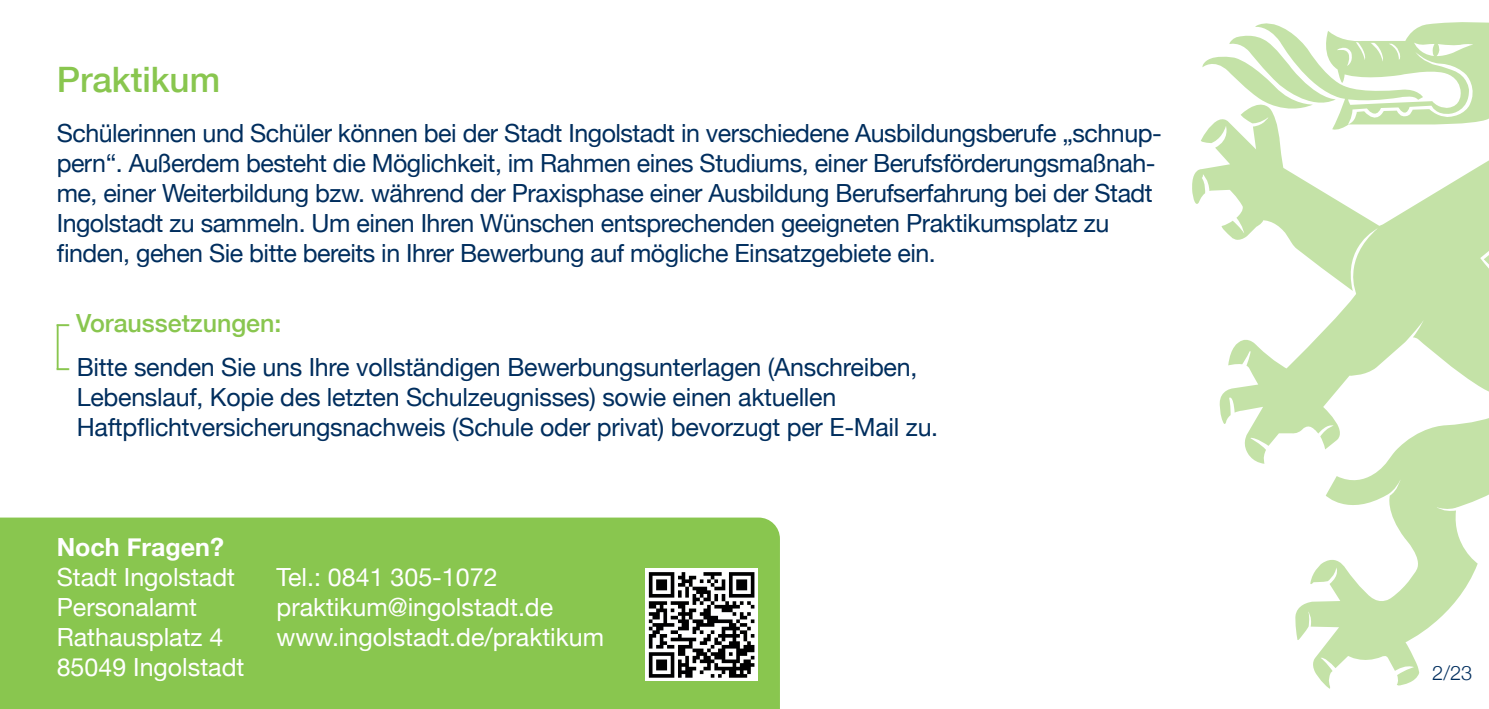
<style>
.page{position:relative;width:1489px;height:709px;background:#fff}
.page>*{position:absolute;margin:0;border:0;box-sizing:border-box;transform-origin:0 0}
.t1{font:500 35px "Helvetica Neue";color:#89c64f}
.t2{font:25px/30px "Helvetica Neue";letter-spacing:-.02em;color:#002e5e}
.t3{font:25px/30px "Helvetica Neue";color:#fff}
.t4{font:500 25px "Helvetica Neue";color:#89c64f}
.t5{font:700 25px "Helvetica Neue";color:#fff}
.t6{font:300 20px "Helvetica Neue";color:#002e5e}
.s1{font-weight:400}
.s2{color:#89c64f}
</style>
<div class="page">
<div style="left:0;top:517px;width:780px;height:192px;background:#89c64f"></div>
<svg style="left:1192px;top:132px;width:296px;height:332px"></svg>
<svg style="left:1202px;top:22px;width:286px;height:110px"></svg>
<svg style="left:1294px;top:404px;width:194px;height:285px"></svg>
<hr style="left:57px;top:325px;width:2px;height:44px;background:#89c64f">
<div style="left:645px;top:568px;width:113px;height:113px;background:linear-gradient(to right,#fff,#fff)"></div>
<svg style="left:649px;top:572px;width:105px;height:105px"></svg>
<h1 class="t1" style="left:57px;top:59px;width:165px">Praktikum</h1>
<p class="t2" style="left:57px;top:120px;width:1106px">Schülerinnen und Schüler können bei der Stadt Ingolstadt in verschiedene Ausbildungsberufe „schnup&shy;pern“. Außerdem besteht die Möglichkeit, im Rahmen eines Studiums, einer Berufsförderungsmaßnah&shy;me, einer Weiterbildung bzw. während der Praxisphase einer Ausbildung Berufserfahrung bei der Stadt Ingolstadt zu sammeln. Um einen Ihren Wünschen entsprechenden geeigneten Praktikumsplatz zu finden, gehen Sie bitte bereits in Ihrer Bewerbung auf mögliche Einsatzgebiete ein.</p>
<p class="t4" style="left:57px;top:308px;width:226px"><span class="s1">–</span> Voraussetzungen:</p>
<p class="t2" style="left:77px;top:353px;width:863px;text-indent:-20px"><span class="s2">–</span> Bitte senden Sie uns Ihre vollständigen Bewerbungsunterlagen (Anschreiben,<br>Lebenslauf, Kopie des letzten Schulzeugnisses) sowie einen aktuellen<br>Haftpflichtversicherungsnachweis (Schule oder privat) bevorzugt per E-Mail zu.</p>
<p class="t5" style="left:57px;top:531px;width:169px">Noch Fragen?</p>
<p class="t3" style="left:57px;top:563px;width:189px">Stadt Ingolstadt<br>Personalamt<br>Rathausplatz 4<br>85049 Ingolstadt</p>
<p class="t3" style="left:276px;top:563px;width:329px">Tel.: 0841 305-1072 praktikum@ingolstadt.de www.ingolstadt.de/praktikum</p>
<p class="t6" style="left:1431px;top:660px;width:42px">2/23</p>
</div>
